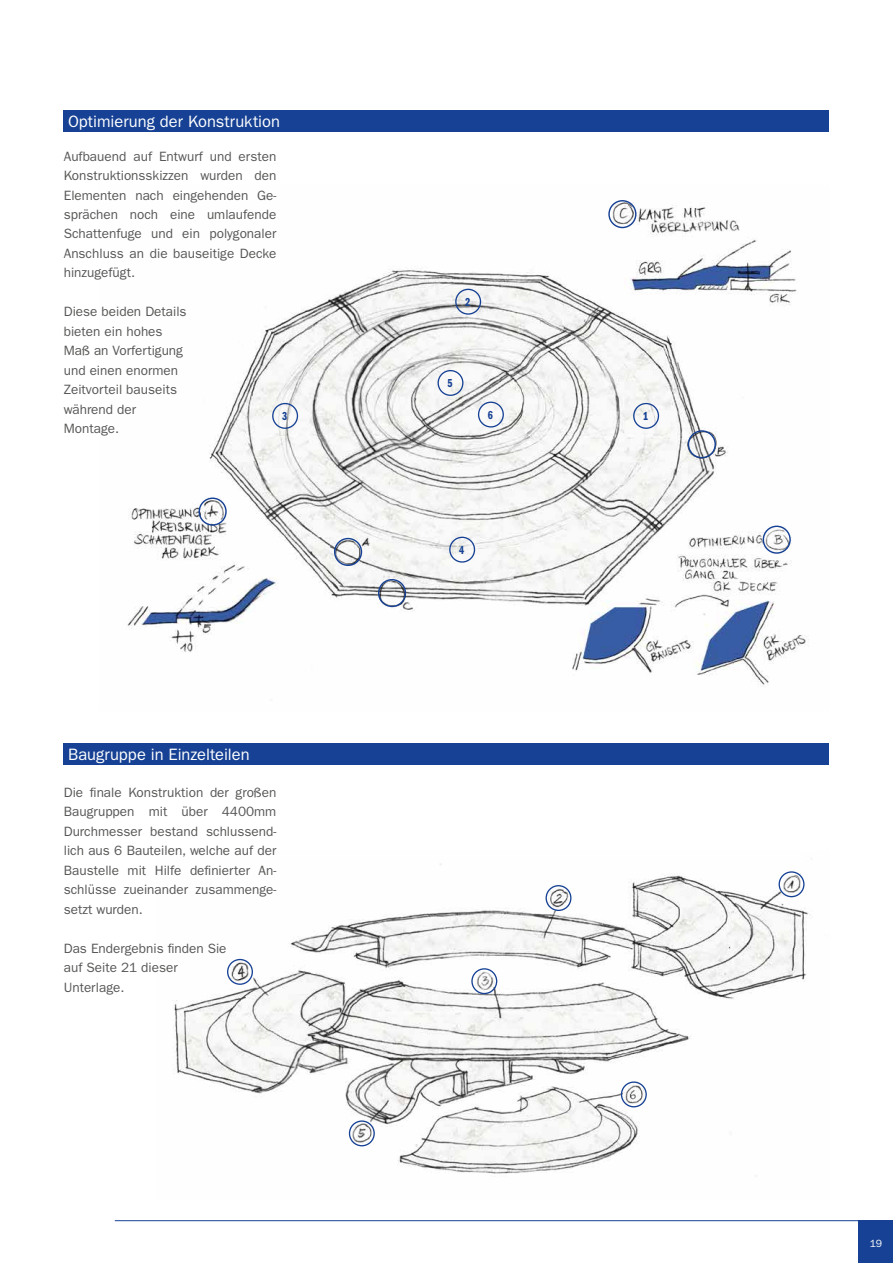
<style>
.page{position:relative;width:893px;height:1263px;background:#fff}
.page>*{position:absolute;margin:0;border:0;box-sizing:border-box;transform-origin:0 0}
.t1{font:16.5px "ITC Franklin Gothic Std";color:#fff}
.t2{font:13.5px/19.5px "ITC Franklin Gothic Std";color:#575756;text-align:justify}
.t3{font:12px "ITC Franklin Gothic Std Dm Cp";color:#164194}
.t4{font:10.5px "ITC Franklin Gothic Std";color:#fff}
</style>
<div class="page">
<div style="left:859px;top:1220px;width:34px;height:43px;background:#164194"></div>
<hr style="left:115px;top:1220px;width:755px;height:1px;background:#164194">
<div style="left:64px;top:111px;width:765px;height:21px;background:#164194"></div>
<div style="left:64px;top:743px;width:765px;height:21px;background:#164194"></div>
<img style="left:127px;top:200px;width:682px;height:487px">
<div style="left:378px;top:579px;width:28px;height:28px;border:1px solid #164194;border-radius:50%"></div>
<div style="left:334px;top:538px;width:28px;height:28px;border:1px solid #164194;border-radius:50%"></div>
<div style="left:688px;top:430px;width:28px;height:28px;border:1px solid #164194;border-radius:50%"></div>
<div style="left:763px;top:526px;width:28px;height:28px;border:1px solid #164194;border-radius:50%"></div>
<div style="left:608px;top:200px;width:28px;height:28px;border:1px solid #164194;border-radius:50%"></div>
<div style="left:199px;top:497px;width:28px;height:29px;border:1px solid #164194;border-radius:50%"></div>
<img style="left:173px;top:863px;width:640px;height:314px">
<div style="left:545px;top:885px;width:26px;height:26px;border:1px solid #164194;border-radius:50%"></div>
<div style="left:778px;top:871px;width:26px;height:26px;border:1px solid #164194;border-radius:50%"></div>
<div style="left:621px;top:1081px;width:26px;height:26px;border:1px solid #164194;border-radius:50%"></div>
<div style="left:471px;top:968px;width:26px;height:26px;border:1px solid #164194;border-radius:50%"></div>
<div style="left:227px;top:959px;width:26px;height:26px;border:1px solid #164194;border-radius:50%"></div>
<div style="left:349px;top:1120px;width:26px;height:26px;border:1px solid #164194;border-radius:50%"></div>
<div style="left:633px;top:403px;width:26px;height:26px;border:1px solid #164194;border-radius:50%"></div>
<div style="left:455px;top:289px;width:26px;height:26px;border:1px solid #164194;border-radius:50%"></div>
<div style="left:272px;top:403px;width:26px;height:26px;border:1px solid #164194;border-radius:50%"></div>
<div style="left:449px;top:537px;width:26px;height:26px;border:1px solid #164194;border-radius:50%"></div>
<div style="left:437px;top:370px;width:26px;height:26px;border:1px solid #164194;border-radius:50%"></div>
<div style="left:478px;top:402px;width:26px;height:26px;border:1px solid #164194;border-radius:50%"></div>
<p class="t1" style="left:68px;top:112px;width:213px">Optimierung der Konstruktion</p>
<p class="t2" style="left:64px;top:146px;width:214px">Aufbauend auf Entwurf und ersten Konstruktionsskizzen wurden den Elementen nach eingehenden Ge&shy;sprächen noch eine umlaufende Schattenfuge und ein polygonaler Anschluss an die bauseitige Decke hinzugefügt.</p>
<p class="t2" style="left:64px;top:302px;width:124px;text-align:left">Diese beiden Details bieten ein hohes<br>Maß an Vorfertigung und einen enormen<br>Zeitvorteil bauseits während der<br>Montage.</p>
<p class="t3" style="left:282px;top:409px;width:7px">3</p>
<p class="t1" style="left:68px;top:744px;width:183px">Baugruppe in Einzelteilen</p>
<p class="t2" style="left:64px;top:782px;width:214px">Die finale Konstruktion der großen Baugruppen mit über 4400mm Durchmesser bestand schlussend&shy;lich aus 6 Bauteilen, welche auf der Baustelle mit Hilfe definierter An&shy;schlüsse zueinander zusammenge&shy;setzt wurden.</p>
<p class="t2" style="left:64px;top:938px;width:164px;text-align:left">Das Endergebnis finden Sie auf Seite 21 dieser<br>Unterlage.</p>
<p class="t3" style="left:465px;top:295px;width:7px">2</p>
<p class="t3" style="left:448px;top:376px;width:7px">5</p>
<p class="t3" style="left:488px;top:408px;width:7px">6</p>
<p class="t3" style="left:459px;top:543px;width:7px">4</p>
<p class="t3" style="left:643px;top:409px;width:7px">1</p>
<p class="t4" style="left:870px;top:1237px;width:14px">19</p>
</div>
